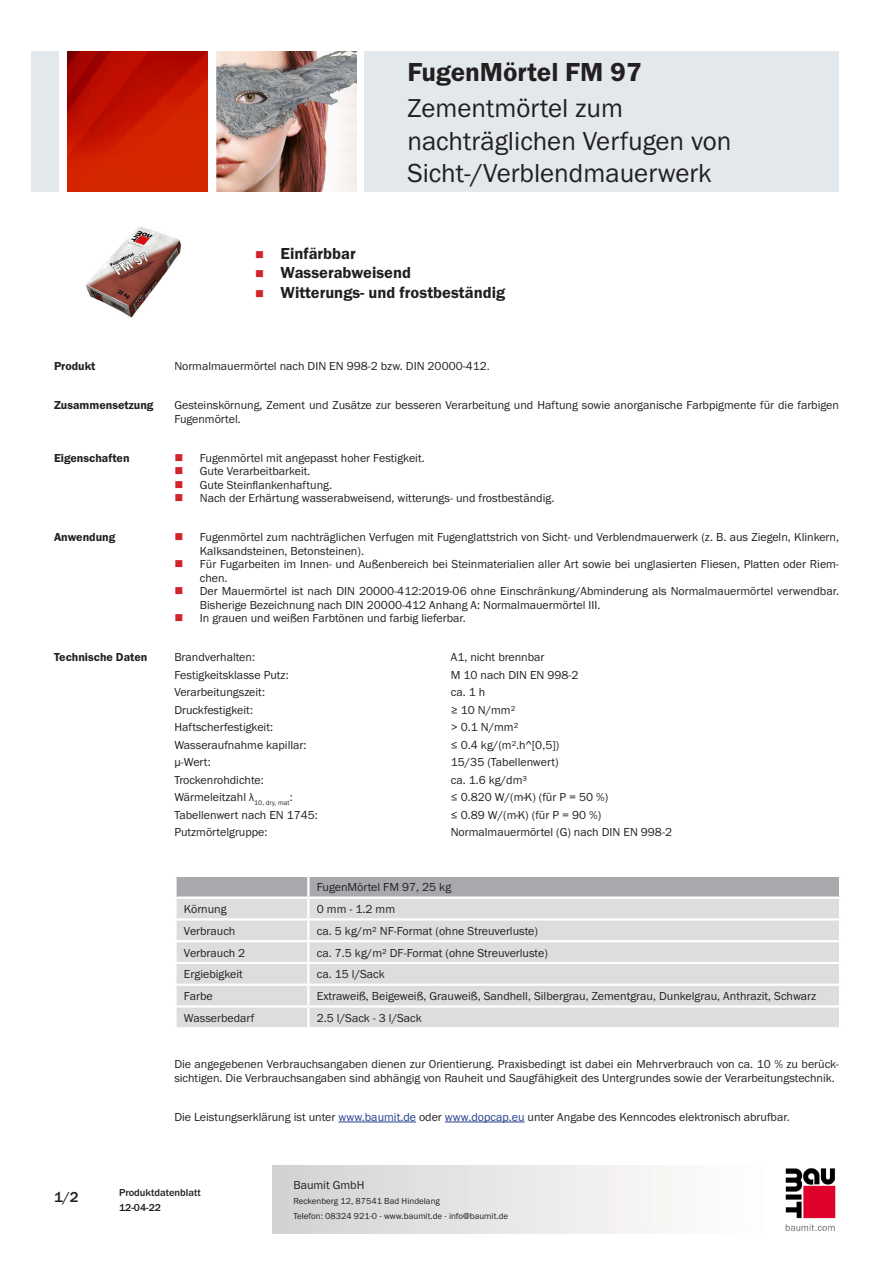
<style>
.page{position:relative;width:893px;height:1263px;background:#fff}
.page>*{position:absolute;margin:0;border:0;box-sizing:border-box;transform-origin:0 0}
.PDS_Produktname_Land{font:27px/32.4px "BM Franklin Gothic URW Boo";color:#231f20}
.PDS_Produktname{font:27px "BM Franklin Gothic URW Dem";color:#231f20}
.t1{font:16.5px "BM Franklin Gothic URW Dem";color:#231f20}
.t2{font:500 15px "BM Franklin Gothic URW";color:#231f20}
.PDS_Standard{font:12px/13.5px "BM Franklin Gothic URW Boo";color:#231f20}
.PDS_Standard_linksbü{font:12px "BM Franklin Gothic URW Boo";color:#231f20}
.PDS_Header{font:12px "BM Franklin Gothic URW Dem";color:#231f20}
.t3{font:500 10.5px/15px "BM Franklin Gothic URW";color:#231f20}
.t4{font:9px/15px "BM Franklin Gothic URW Boo";color:#231f20}
.s1{color:#253f8e}
</style>
<div class="page">
<img style="left:785px;top:1168px;width:51px;height:63px">
<div style="left:32px;top:51px;width:27px;height:140px;background:#e2e8eb"></div>
<img style="left:68px;top:52px;width:140px;height:139px">
<img style="left:216px;top:51px;width:141px;height:140px">
<div style="left:365px;top:51px;width:474px;height:140px;background:#e2e8eb"></div>
<img style="left:85px;top:227px;width:96px;height:91px">
<div style="left:177px;top:920px;width:662px;height:107px;background:#dcdddf"></div>
<svg style="left:175px;top:876px;width:665px;height:42px;background:#c6c7ca"></svg>
<hr style="left:307px;top:920px;width:2px;height:20px;background:#fff">
<hr style="left:174px;top:940px;width:134px;height:2px;background:#fff">
<hr style="left:308px;top:940px;width:533px;height:2px;background:#fff">
<hr style="left:307px;top:942px;width:2px;height:20px;background:#fff">
<hr style="left:174px;top:962px;width:134px;height:2px;background:#fff">
<hr style="left:308px;top:962px;width:533px;height:2px;background:#fff">
<hr style="left:174px;top:983px;width:134px;height:3px;background:#fff">
<hr style="left:308px;top:983px;width:533px;height:3px;background:#fff">
<svg style="left:307px;top:964px;width:2px;height:41px"></svg>
<hr style="left:174px;top:1005px;width:134px;height:2px;background:#fff">
<hr style="left:308px;top:1005px;width:533px;height:2px;background:#fff">
<hr style="left:307px;top:1007px;width:2px;height:20px;background:#fff">
<hr style="left:338px;top:1121px;width:78px;height:1px;background:#253f8e">
<hr style="left:445px;top:1121px;width:80px;height:1px;background:#253f8e">
<p class="PDS_Produktname" style="left:407px;top:55px;width:236px">FugenMörtel FM 97</p>
<p class="PDS_Produktname_Land" style="left:407px;top:92px;width:326px">Zementmörtel zum nachträglichen Verfugen von<br>Sicht-/Verblendmauerwerk</p>
<p class="t1" style="left:281px;top:243px;width:77px">Einfärbbar</p>
<p class="t1" style="left:281px;top:263px;width:132px">Wasserabweisend</p>
<p class="t1" style="left:281px;top:282px;width:226px">Witterungs- und frostbeständig</p>
<p class="PDS_Header" style="left:54px;top:359px;width:43px">Produkt</p>
<p class="PDS_Standard" style="left:174px;top:360px;width:317px">Normalmauermörtel nach DIN EN 998-2 bzw. DIN 20000-412.</p>
<p class="PDS_Header" style="left:54px;top:398px;width:101px">Zusammensetzung</p>
<p class="PDS_Standard" style="left:174px;top:399px;width:666px">Gesteinskörnung, Zement und Zusätze zur besseren Verarbeitung und Haftung sowie anorganische Farbpigmente für die farbigen<br>Fugenmörtel.</p>
<p class="PDS_Header" style="left:54px;top:450px;width:77px">Eigenschaften</p>
<p class="PDS_Standard" style="left:200px;top:451px;width:226px">Fugenmörtel mit angepasst hoher Festigkeit.</p>
<p class="PDS_Standard" style="left:200px;top:465px;width:112px">Gute Verarbeitbarkeit.</p>
<p class="PDS_Standard" style="left:200px;top:478px;width:134px">Gute Steinflankenhaftung.</p>
<p class="PDS_Standard" style="left:200px;top:492px;width:356px">Nach der Erhärtung wasserabweisend, witterungs- und frostbeständig.</p>
<p class="PDS_Header" style="left:54px;top:530px;width:63px">Anwendung</p>
<p class="PDS_Standard" style="left:200px;top:531px;width:641px">Fugenmörtel zum nachträglichen Verfugen mit Fugenglattstrich von Sicht- und Verblendmauerwerk (z. B. aus Ziegeln, Klinkern,<br>Kalksandsteinen, Betonsteinen).</p>
<p class="PDS_Standard" style="left:200px;top:558px;width:641px">Für Fugarbeiten im Innen- und Außenbereich bei Steinmaterialien aller Art sowie bei unglasierten Fliesen, Platten oder Riem&shy;chen.</p>
<p class="PDS_Standard" style="left:200px;top:585px;width:641px">Der Mauermörtel ist nach DIN 20000-412:2019-06 ohne Einschränkung/Abminderung als Normalmauermörtel verwendbar.<br>Bisherige Bezeichnung nach DIN 20000-412 Anhang A: Normalmauermörtel III.</p>
<p class="PDS_Standard" style="left:200px;top:612px;width:267px">In grauen und weißen Farbtönen und farbig lieferbar.</p>
<p class="PDS_Header" style="left:54px;top:650px;width:95px">Technische Daten</p>
<p class="PDS_Standard_linksbü" style="left:174px;top:650px;width:82px">Brandverhalten:</p>
<p class="PDS_Standard_linksbü" style="left:451px;top:650px;width:95px">A1, nicht brennbar</p>
<p class="PDS_Standard_linksbü" style="left:174px;top:667px;width:116px">Festigkeitsklasse Putz:</p>
<p class="PDS_Standard_linksbü" style="left:451px;top:667px;width:129px">M 10 nach DIN EN 998-2</p>
<p class="PDS_Standard_linksbü" style="left:174px;top:685px;width:92px">Verarbeitungszeit:</p>
<p class="PDS_Standard_linksbü" style="left:451px;top:685px;width:36px">ca. 1 h</p>
<p class="PDS_Standard_linksbü" style="left:174px;top:702px;width:80px">Druckfestigkeit:</p>
<p class="PDS_Standard_linksbü" style="left:451px;top:702px;width:66px">≥ 10 N/mm²</p>
<p class="PDS_Standard_linksbü" style="left:174px;top:720px;width:100px">Haftscherfestigkeit:</p>
<p class="PDS_Standard_linksbü" style="left:451px;top:720px;width:69px">&gt; 0.1 N/mm²</p>
<p class="PDS_Standard_linksbü" style="left:174px;top:737px;width:134px">Wasseraufnahme kapillar:</p>
<p class="PDS_Standard_linksbü" style="left:451px;top:737px;width:110px">≤ 0.4 kg/(m².h^[0,5])</p>
<p class="PDS_Standard_linksbü" style="left:174px;top:755px;width:38px">μ-Wert:</p>
<p class="PDS_Standard_linksbü" style="left:451px;top:755px;width:109px">15/35 (Tabellenwert)</p>
<p class="PDS_Standard_linksbü" style="left:174px;top:772px;width:91px">Trockenrohdichte:</p>
<p class="PDS_Standard_linksbü" style="left:451px;top:772px;width:78px">ca. 1.6 kg/dm³</p>
<p class="PDS_Standard_linksbü" style="left:174px;top:790px;width:120px">Wärmeleitzahl λ<sub>10,</sub> <sub>dry,</sub> <sub>mat</sub>:</p>
<p class="PDS_Standard_linksbü" style="left:451px;top:790px;width:159px">≤ 0.820 W/(m·K) (für P = 50 %)</p>
<p class="PDS_Standard_linksbü" style="left:174px;top:807px;width:145px">Tabellenwert nach EN 1745:</p>
<p class="PDS_Standard_linksbü" style="left:451px;top:807px;width:152px">≤ 0.89 W/(m·K) (für P = 90 %)</p>
<p class="PDS_Standard_linksbü" style="left:174px;top:825px;width:95px">Putzmörtelgruppe:</p>
<p class="PDS_Standard_linksbü" style="left:451px;top:825px;width:223px">Normalmauermörtel (G) nach DIN EN 998-2</p>
<p class="PDS_Standard_linksbü" style="left:317px;top:880px;width:136px">FugenMörtel FM 97, 25 kg</p>
<p class="PDS_Standard_linksbü" style="left:184px;top:901px;width:44px">Körnung</p>
<p class="PDS_Standard_linksbü" style="left:317px;top:901px;width:80px">0 mm - 1.2 mm</p>
<p class="PDS_Standard_linksbü" style="left:184px;top:923px;width:53px">Verbrauch</p>
<p class="PDS_Standard_linksbü" style="left:317px;top:923px;width:223px">ca. 5 kg/m² NF-Format (ohne Streuverluste)</p>
<p class="PDS_Standard_linksbü" style="left:184px;top:945px;width:63px">Verbrauch 2</p>
<p class="PDS_Standard_linksbü" style="left:317px;top:945px;width:232px">ca. 7.5 kg/m² DF-Format (ohne Streuverluste)</p>
<p class="PDS_Standard_linksbü" style="left:184px;top:967px;width:60px">Ergiebigkeit</p>
<p class="PDS_Standard_linksbü" style="left:317px;top:967px;width:69px">ca. 15 l/Sack</p>
<p class="PDS_Standard_linksbü" style="left:184px;top:989px;width:30px">Farbe</p>
<p class="PDS_Standard_linksbü" style="left:317px;top:989px;width:501px">Extraweiß, Beigeweiß, Grauweiß, Sandhell, Silbergrau, Zementgrau, Dunkelgrau, Anthrazit, Schwarz</p>
<p class="PDS_Standard_linksbü" style="left:184px;top:1010px;width:72px">Wasserbedarf</p>
<p class="PDS_Standard_linksbü" style="left:317px;top:1010px;width:106px">2.5 l/Sack - 3 l/Sack</p>
<p class="PDS_Standard" style="left:174px;top:1058px;width:666px">Die angegebenen Verbrauchsangaben dienen zur Orientierung. Praxisbedingt ist dabei ein Mehrverbrauch von ca. 10 % zu berück&shy;sichtigen. Die Verbrauchsangaben sind abhängig von Rauheit und Saugfähigkeit des Untergrundes sowie der Verarbeitungstechnik.</p>
<p class="PDS_Standard" style="left:174px;top:1110px;width:617px">Die Leistungserklärung ist unter <span class="s1">www.baumit.de</span> oder <span class="s1">www.dopcap.eu</span> unter Angabe des Kenncodes elektronisch abrufbar.</p>
<p class="t2" style="left:54px;top:1188px;width:26px">1/2</p>
<p class="t3" style="left:119px;top:1185px;width:83px">Produktdatenblatt<br>12-04-22</p>
<p class="PDS_Standard" style="left:293px;top:1178px;width:73px">Baumit GmbH</p>
<p class="t4" style="left:293px;top:1193px;width:216px">Reckenberg 12, 87541 Bad Hindelang<br>Telefon: 08324 921-0 - www.baumit.de - info@baumit.de</p>
</div>
